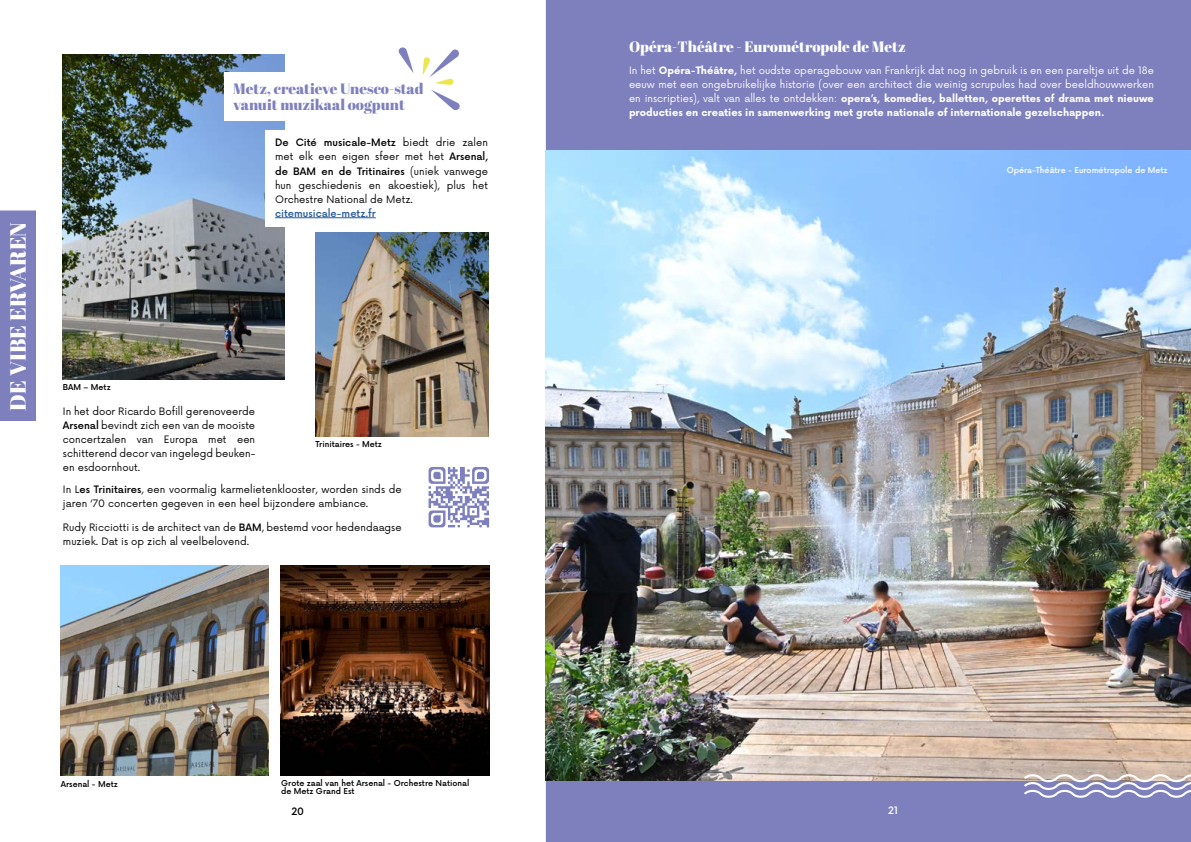
<style>
.page{position:relative;width:1191px;height:842px;background:#fff}
.page>*{position:absolute;margin:0;border:0;box-sizing:border-box;transform-origin:0 0}
.t1{font:22px "Abril Fatface";color:#fff}
.t2{font:15px/16px "Abril Fatface";color:#7e80bd}
.t3{font:15px "Abril Fatface";color:#fff}
.t4{font:10px/14px "Now Alt";color:#020203}
.t5{font:10px/14px "Now Alt";color:#fff;text-align:justify}
.t6{font:500 10px "Now Alt";color:#275b9b}
.t7{font:500 10px "Now Alt";color:#000}
.t8{font:500 10px "Now Alt";color:#fff}
.t9{font:500 8px/8px "Now Alt";color:#000}
.t10{font:500 8px "Now Alt";color:#fff}
.s1{font-weight:500}
.s2{font-weight:700}
</style>
<div class="page">
<svg style="left:398px;top:47px;width:62px;height:64px"></svg>
<div style="left:0;top:211px;width:35px;height:209px;background:#7e80bd"></div>
<div style="left:0;top:210px;width:36px;height:211px;border:1px solid #7e80bd"></div>
<img style="left:63px;top:55px;width:222px;height:324px">
<div style="left:224px;top:72px;width:62px;height:48px;background:#fff"></div>
<img style="left:315px;top:232px;width:173px;height:204px">
<img style="left:280px;top:566px;width:209px;height:210px">
<div style="left:265px;top:130px;width:61px;height:96px;background:#fff"></div>
<hr style="left:275px;top:217px;width:101px;height:1px;background:#275b9b">
<img style="left:61px;top:566px;width:207px;height:210px">
<div style="left:546px;top:0;width:645px;height:842px;background:#7e80bd"></div>
<img style="left:546px;top:151px;width:645px;height:629px">
<svg style="left:1021px;top:771px;width:170px;height:30px"></svg>
<svg style="left:428px;top:467px;width:61px;height:60px"></svg>
<h1 class="t1" style="left:3px;top:410px;width:190px;rotate:-90deg">DE VIBE ERVAREN</h1>
<h2 class="t2" style="left:233px;top:80px;width:192px">Metz, creatieve Unesco-stad vanuit muzikaal oogpunt</h2>
<p class="t4" style="left:275px;top:135px;width:214px;text-align:justify"><span class="s1">De Cité musicale-Metz</span> biedt drie zalen met elk een eigen sfeer met het <span class="s1">Arsenal, de BAM en de Tritinaires</span> (uniek vanwege hun geschiedenis en akoestiek), plus het Orchestre National de Metz.</p>
<p class="t6" style="left:275px;top:205px;width:102px">citemusicale-metz.fr</p>
<p class="t9" style="left:63px;top:383px;width:49px">BAM – Metz</p>
<p class="t4" style="left:63px;top:404px;width:194px;text-align:justify">In het door Ricardo Bofill gerenoveerde <span class="s1">Arsenal</span> bevindt zich een van de mooiste concertzalen van Europa met een schitterend decor van ingelegd beuken&shy;en esdoornhout.</p>
<p class="t9" style="left:315px;top:440px;width:68px">Trinitaires - Metz</p>
<p class="t4" style="left:63px;top:482px;width:340px">In L<span class="s1">es Trinitaires</span>, een voormalig karmelietenklooster, worden sinds de jaren ‘70 concerten gegeven in een heel bijzondere ambiance.</p>
<p class="t4" style="left:63px;top:520px;width:340px">Rudy Ricciotti is de architect van de <span class="s1">BAM</span>, bestemd voor hedendaagse muziek. Dat is op zich al veelbelovend.</p>
<p class="t9" style="left:61px;top:780px;width:58px">Arsenal - Metz</p>
<p class="t9" style="left:281px;top:779px;width:190px">Grote zaal van het Arsenal - Orchestre National de Metz Grand Est</p>
<p class="t7" style="left:291px;top:804px;width:14px">20</p>
<h2 class="t3" style="left:629px;top:36px;width:278px">Opéra-Théâtre - Eurométropole de Metz</h2>
<p class="t5" style="left:629px;top:63px;width:526px">In het <span class="s2">Opéra-Théâtre,</span> het oudste operagebouw van Frankrijk dat nog in gebruik is en een pareltje uit de 18e eeuw met een ongebruikelijke historie (over een architect die weinig scrupules had over beeldhouwwerken en inscripties), valt van alles te ontdekken: <span class="s2">opera’s, komedies, balletten, operettes of drama met nieuwe producties en creaties in samenwerking met grote nationale of internationale gezelschappen.</span></p>
<p class="t10" style="left:1006px;top:164px;width:162px">Opéra-Théâtre - Eurométropole de Metz</p>
<p class="t8" style="left:888px;top:803px;width:11px">21</p>
</div>
